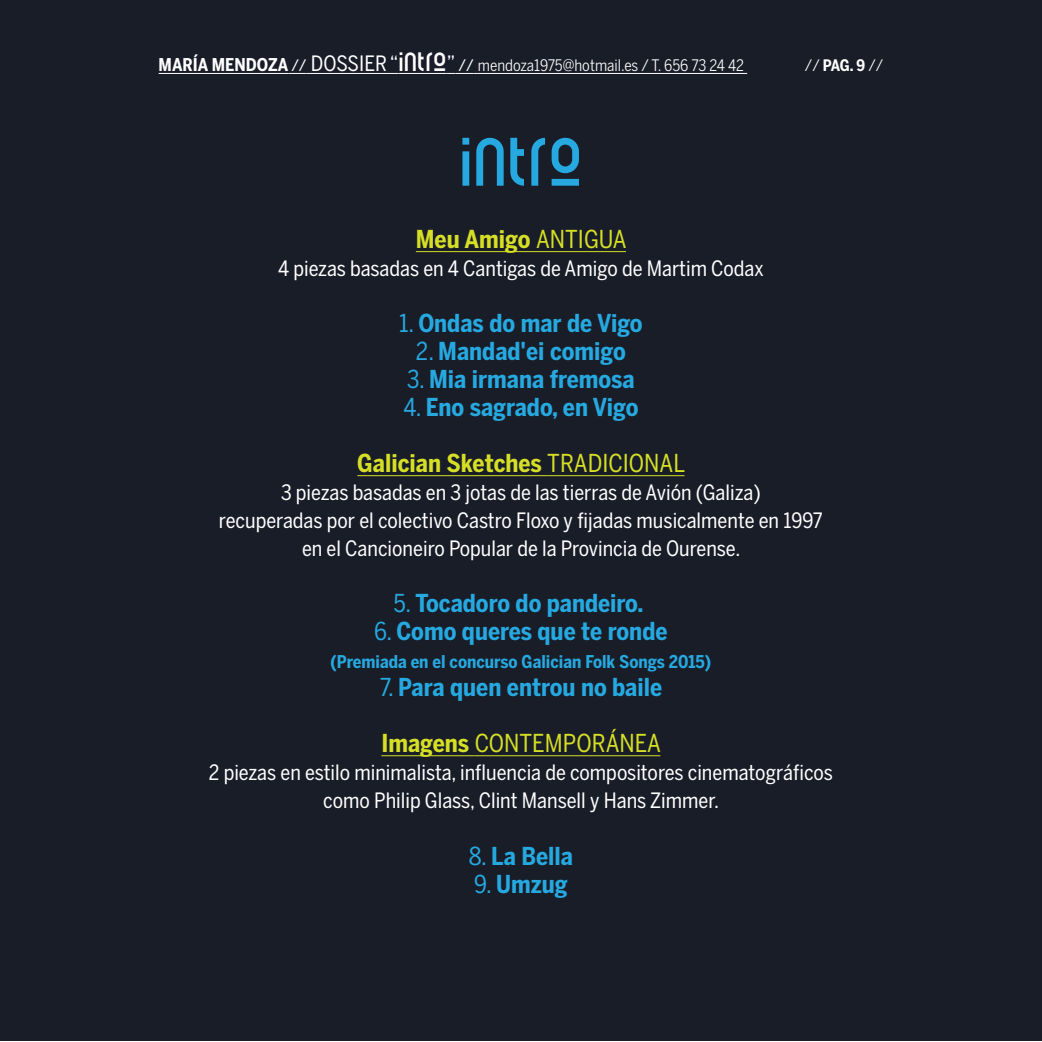
<style>
.page{position:relative;width:1042px;height:1042px;background:#fff}
.page>*{position:absolute;margin:0;border:0;box-sizing:border-box;transform-origin:0 0}
.t1{font:63px "Ruler Modern";letter-spacing:-.005em;color:#26a9e0}
.t2{font:700 24.5px "Benton Sans Cond";color:#26a9e0}
.t3{font:700 24.5px "Benton Sans Cond";color:#d6df25}
.t4{font:24.5px "Benton Sans Cond";color:#d6df25}
.t5{font:21px/28px "Benton Sans Cond";color:#fff;text-align:center}
.t6{font:700 17.5px "Benton Sans Cond";color:#26a9e0}
.t7{font:15.75px "Benton Sans Cond";color:#fff}
.t8{font:700 15.75px "Benton Sans Cond";color:#fff}
.s1{font-weight:700;font-size:17.5px}
.s2{font-style:inherit}
.s3{font-size:21px}
.s4{font-family:"Ruler Modern";font-size:24.5px}
.s5{font-weight:400}
.s6{font-weight:700}
</style>
<div class="page">
<div style="left:0;top:0;width:1041px;height:1040px;background:#191d28"></div>
<hr style="left:159px;top:73px;width:129px;height:1px;background:#fff">
<svg style="left:288px;top:73px;width:19px;height:1px"></svg>
<hr style="left:307px;top:73px;width:91px;height:1px;background:#fff">
<hr style="left:399px;top:73px;width:48px;height:1px;background:#fff">
<svg style="left:447px;top:73px;width:31px;height:1px"></svg>
<hr style="left:478px;top:73px;width:269px;height:1px;background:#fff">
<hr style="left:416px;top:251px;width:120px;height:1px;background:#d6df25">
<hr style="left:536px;top:251px;width:90px;height:1px;background:#d6df25">
<hr style="left:357px;top:475px;width:190px;height:1px;background:#d6df25">
<hr style="left:547px;top:475px;width:137px;height:1px;background:#d6df25">
<hr style="left:381px;top:755px;width:94px;height:1px;background:#d6df25">
<hr style="left:475px;top:755px;width:185px;height:1px;background:#d6df25">
<p class="t7" style="left:159px;top:56px;width:587px"><span class="s1">MARÍA MENDOZA</span> <span class="s2">//</span> <span class="s3">DOSSIER “</span><span class="s4">INTRO</span><span class="s3">”</span> <span class="s2">//</span> mendoza1975@hotmail.es / T. 656 73 24 42</p>
<p class="t8" style="left:805px;top:56px;width:80px"><span class="s5">//</span> PAG. 9 <span class="s5">//</span></p>
<h1 class="t1" style="left:459px;top:112px;width:125px">INTRO</h1>
<p class="t3" style="left:416px;top:225px;width:212px">Meu Amigo <span class="s5">ANTIGUA</span></p>
<p class="t5" style="left:278px;top:255px;width:487px">4 piezas basadas en 4 Cantigas de Amigo de Martim Codax</p>
<p class="t2" style="left:399px;top:309px;width:245px"><span class="s5">1.</span> Ondas do mar de Vigo</p>
<p class="t2" style="left:416px;top:337px;width:211px"><span class="s5">2.</span> Mandad'ei comigo</p>
<p class="t2" style="left:407px;top:365px;width:229px"><span class="s5">3.</span> Mia irmana fremosa</p>
<p class="t2" style="left:403px;top:393px;width:236px"><span class="s5">4.</span> Eno sagrado, en Vigo</p>
<p class="t3" style="left:357px;top:449px;width:329px">Galician Sketches <span class="s5">TRADICIONAL</span></p>
<p class="t5" style="left:219px;top:479px;width:605px">3 piezas basadas en 3 jotas de las tierras de Avión (Galiza)<br>recuperadas por el colectivo Castro Floxo y fijadas musicalmente en 1997 en el Cancioneiro Popular de la Provincia de Ourense.</p>
<p class="t2" style="left:394px;top:589px;width:251px"><span class="s5">5.</span> Tocadoro do pandeiro.</p>
<p class="t2" style="left:374px;top:617px;width:295px"><span class="s5">6.</span> Como queres que te ronde</p>
<p class="t6" style="left:331px;top:652px;width:382px">(Premiada en el concurso Galician Folk Songs 2015)</p>
<p class="t2" style="left:380px;top:673px;width:284px"><span class="s5">7.</span> Para quen entrou no baile</p>
<p class="t4" style="left:381px;top:729px;width:281px"><span class="s6">Imagens</span> CONTEMPORÁNEA</p>
<p class="t5" style="left:209px;top:759px;width:625px">2 piezas en estilo minimalista, influencia de compositores cinematográficos como Philip Glass, Clint Mansell y Hans Zimmer.</p>
<p class="t2" style="left:469px;top:841px;width:106px"><span class="s5">8.</span> La Bella</p>
<p class="t2" style="left:474px;top:869px;width:95px"><span class="s5">9.</span> Umzug</p>
</div>
